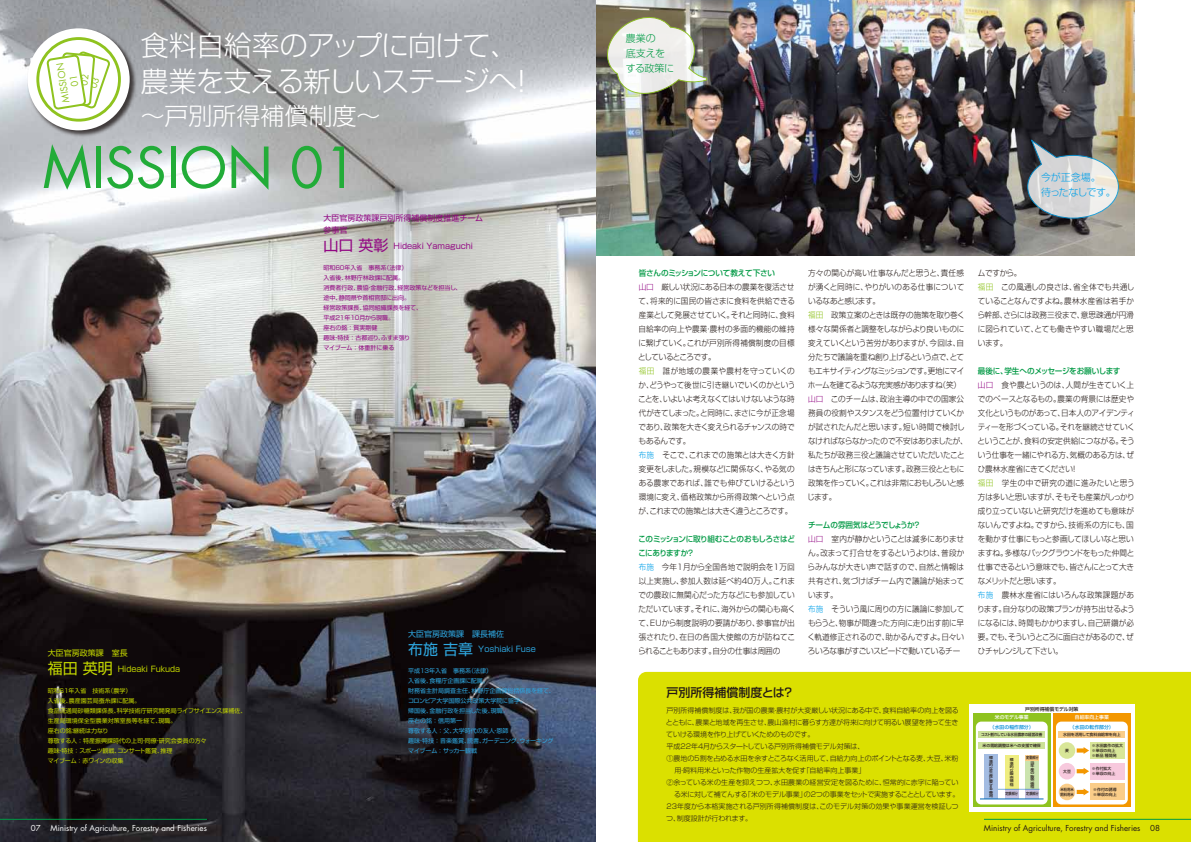
<style>
.page{position:relative;width:1191px;height:842px;background:#fff}
.page>*{position:absolute;margin:0;border:0;box-sizing:border-box;transform-origin:0 0}
.t1{font:55px "Futura";color:#22ac38}
.t2{font:300 28px/36px "Shin Go Pro";letter-spacing:-.03em;color:#fff}
.t3{font:300 24px "Shin Go Pro";color:#fff}
.t4{font:500 12px "Shin Go Pro";color:#221815}
.t5{font:300 10px/15px "Shin Go Pro";letter-spacing:-.03em;color:#00a0e9}
.t6{font:300 10px/15px "Shin Go Pro";letter-spacing:-.02em;color:#094}
.t7{font:9.4px/11.3px "Futura";color:#8fc31f;text-align:center}
.t8{font:300 8px/14px "Shin Go Pro";letter-spacing:-.015em;color:#221815;scale:.95 1}
.t9{font:300 8px/14px "Shin Go Pro";letter-spacing:.005em;color:#221815;scale:.95 1}
.t10{font:8px "Futura";color:#fff}
.t11{font:8px "Futura";color:#221815}
.t12{font:8px/12px "Shin Go Pro";color:#920783}
.t13{font:8px/15.5px "Shin Go Pro";color:#2ea7e0}
.t14{font:8px/15.5px "Shin Go Pro";color:#c4d700}
.t15{font:300 7px "Shin Go Pro";letter-spacing:-.015em;color:#221815}
.t16{font:300 7px "Shin Go Pro";letter-spacing:.005em;color:#221815}
.t17{font:300 7px "Shin Go Pro";letter-spacing:.015em;color:#221815}
.t18{font:6px/10px "Shin Go Pro";color:#c4d700}
.t19{font:6px/10px "Shin Go Pro";color:#2ea7e0}
.t20{font:6px/10px "Shin Go Pro";color:#920783}
.t21{font:500 4.9px "Shin Go Pro";color:#008cd6}
.t22{font:500 4.9px "Shin Go Pro";color:#fff}
.t23{font:500 4.9px "Shin Go Pro";color:#221815}
.t24{font:500 3.9px/4.9px "Shin Go Pro";color:#221815}
.t25{font:500 3.9px "Shin Go Pro";color:#221815;scale:.9 1}
.t26{font:500 3.9px "Shin Go Pro";color:#221815;scale:.8 1}
.t27{font:500 3.9px/4.9px "Shin Go Pro";color:#221815;scale:.85 1}
.t28{font:500 3.5px/3.5px "Shin Go Pro";color:#221815;text-align:justify;scale:1.11 1}
.s1{font-size:15px}
.s2{font-weight:500;color:#094}
.s3{color:#920783}
.s4{color:#8fc31f}
.s5{color:#00a0e9}
</style>
<div class="page">
<img style="left:595px;top:0;width:539px;height:255px">
<img style="left:0;top:0;width:595px;height:841px">
<div style="left:638px;top:672px;width:553px;height:170px;background:#dbe000"></div>
<img style="left:1027px;top:139px;width:92px;height:80px">
<hr style="left:0;top:819px;width:207px;height:1px;background:#094">
<hr style="left:984px;top:819px;width:207px;height:1px;background:#094">
<img style="left:26px;top:27px;width:112px;height:112px">
<svg style="left:28px;top:28px;width:102px;height:102px"></svg>
<div style="left:36px;top:37px;width:85px;height:85px;border:3px solid #8fc31f;border-radius:50%"></div>
<svg style="left:47px;top:49px;width:64px;height:61px"></svg>
<div style="left:969px;top:704px;width:165px;height:107px;background:#fff"></div>
<svg style="left:973px;top:713px;width:77px;height:94px"></svg>
<div style="left:975px;top:722px;width:72px;height:82px;background:#fff;border-radius:6px"></div>
<svg style="left:1053px;top:713px;width:77px;height:94px"></svg>
<div style="left:1056px;top:722px;width:71px;height:82px;background:#fff;border-radius:6px"></div>
<div style="left:978px;top:731px;width:67px;height:7px;background:#cce198"></div>
<div style="left:1058px;top:731px;width:67px;height:7px;background:#facd89"></div>
<div style="left:978px;top:742px;width:67px;height:7px;background:#cce198"></div>
<div style="left:1058px;top:784px;width:17px;height:16px;background:#facd89;border-radius:50%"></div>
<div style="left:1058px;top:763px;width:17px;height:16px;background:#f7c9dd;border-radius:50%"></div>
<div style="left:1058px;top:742px;width:17px;height:17px;background:#d8e698;border-radius:50%"></div>
<svg style="left:1076px;top:747px;width:13px;height:7px"></svg>
<div style="left:1090px;top:742px;width:35px;height:17px;background:#d8e698"></div>
<div style="left:1090px;top:784px;width:35px;height:16px;background:#facd89"></div>
<div style="left:1090px;top:763px;width:35px;height:16px;background:#f7c9dd"></div>
<svg style="left:1076px;top:768px;width:13px;height:7px"></svg>
<svg style="left:1076px;top:788px;width:13px;height:7px"></svg>
<div style="left:1025px;top:760px;width:14px;height:29px;background:#cbe3ae"></div>
<div style="left:1004px;top:755px;width:14px;height:34px;background:#efed80"></div>
<div style="left:984px;top:755px;width:14px;height:44px;background:#a3bce2"></div>
<div style="left:1025px;top:755px;width:14px;height:5px;background:#facd89"></div>
<div style="left:1004px;top:789px;width:14px;height:10px;background:#c7c0df"></div>
<div style="left:1025px;top:789px;width:14px;height:10px;background:#c7c0df"></div>
<hr style="left:980px;top:799px;width:63px;height:1px;background:#0068b7">
<svg style="left:998px;top:789px;width:41px;height:1px"></svg>
<img style="left:607px;top:17px;width:100px;height:77px">
<p class="t7" style="left:73px;top:94px;width:39px;rotate:-71deg">MISSON<br>03</p>
<p class="t7" style="left:66px;top:97px;width:39px;rotate:-85deg">MISSON<br>02</p>
<p class="t7" style="left:60px;top:103px;width:41px;rotate:-99deg">MISSION<br>01</p>
<h2 class="t2" style="left:141px;top:24px;width:396px">食料自給率のアップに向けて、農業を支える新しいステージへ！</h2>
<h3 class="t3" style="left:141px;top:96px;width:241px">～戸別所得補償制度～</h3>
<h1 class="t1" style="left:43px;top:130px;width:317px">MISSION 01</h1>
<p class="t12" style="left:323px;top:211px;width:161px">大臣官房政策課戸別所得補償制度推進チーム参事官</p>
<p class="t12" style="left:323px;top:238px;width:151px"><span class="s1">山口 英彰</span> Hideaki Ｙamaguchi</p>
<p class="t20" style="left:323px;top:261px;width:140px">昭和６０年入省　事務系（法律）<br>入省後、林野庁林政課に配属。<br>消費者行政、農協・金融行政、経営政策などを担当し、途中、静岡県や首相官邸に出向。<br>経営政策課長、協同組織課長を経て、<br>平成２１年１０月から現職。<br>座右の銘：質実剛健<br>趣味・特技：古都巡り、ふすま張り<br>マイブーム：体重計に乗る</p>
<p class="t14" style="left:48px;top:644px;width:134px">大臣官房政策課　室長<br><span class="s1">福田 英明</span> Hideaki Fukuda</p>
<p class="t18" style="left:48px;top:685px;width:200px">昭和６１年入省　技術系（農学）<br>入省後、農産園芸局蚕糸課に配属。<br>食品流通局砂糖類課係長、科学技術庁研究開発局ライフサイエンス課補佐、生産局環境保全型農業対策室長等を経て、現職。<br>座右の銘：継続は力なり<br>尊敬する人：特産振興課時代の上司・同僚・研究会委員の方々<br>趣味・特技：スポーツ観戦、コンサート鑑賞、推理<br>マイブーム：赤ワインの収集</p>
<p class="t13" style="left:408px;top:625px;width:129px">大臣官房政策課　課長補佐<br><span class="s1">布施 吉章</span> Yoshiaki Fuse</p>
<p class="t19" style="left:408px;top:665px;width:148px">平成１３年入省　事務系（法律）<br>入省後、食糧庁企画課に配属。<br>財務省主計局調査主任、林野庁企画課総括係長を経て、コロンビア大学国際公共政策大学院に留学。<br>帰国後、金融行政を担当した後、現職。<br>座右の銘：信用第一<br>尊敬する人：父、大学時代の友人・恩師<br>趣味・特技：音楽鑑賞、読書、ガーデニング、ウォーキングマイブーム：サッカー観戦</p>
<p class="t6" style="left:626px;top:30px;width:50px">農業の<br>底支えをする政策に</p>
<p class="t5" style="left:1041px;top:168px;width:76px">今が正念場。<br>待ったなしです。</p>
<p class="t8" style="left:638px;top:265px;width:167px"><span class="s2">皆さんのミッションについて教えて下さい<br></span><span class="s3">山口　</span>厳しい状況にある日本の農業を復活させて、将来的に国民の皆さまに食料を供給できる産業として発展させていく。それと同時に、食料自給率の向上や農業・農村の多面的機能の維持に繋げていく。これが戸別所得補償制度の目標としているところです。<br><span class="s4">福田　</span>誰が地域の農業や農村を守っていくのか、どうやって後世に引き継いでいくのかということを、いよいよ考えなくてはいけないような時代がきてしまった。と同時に、まさに今が正念場であり、政策を大きく変えられるチャンスの時でもあるんです。<br><span class="s5">布施　</span>そこで、これまでの施策とは大きく方針変更をしました。規模などに関係なく、やる気のある農家であれば、誰でも伸びていけるという環境に変え、価格政策から所得政策へという点が、これまでの施策とは大きく違うところです。</p>
<p class="t8" style="left:638px;top:531px;width:167px"><span class="s2">このミッションに取り組むことのおもしろさはどこにありますか？<br></span><span class="s5">布施　</span>今年1月から全国各地で説明会を1万回以上実施し、参加人数は延べ約４０万人。これまでの農政に無関心だった方などにも参加していただいています。それに、海外からの関心も高くて、ＥＵから制度説明の要請があり、参事官が出張されたり、在日の各国大使館の方が訪ねてこられることもあります。自分の仕事は周囲の</p>
<p class="t8" style="left:807px;top:265px;width:170px">方々の関心が高い仕事なんだと思うと、責任感が湧くと同時に、やりがいのある仕事についているなあと感じます。<br><span class="s4">福田　</span>政策立案のときは既存の施策を取り巻く様々な関係者と調整をしながらより良いものに変えていくという苦労がありますが、今回は、自分たちで議論を重ね創り上げるという点で、とてもエキサイティングなミッションです。更地にマイホームを建てるような充実感がありますね（笑）<span class="s3">山口　</span>このチームは、政治主導の中での国家公務員の役割やスタンスをどう位置付けていくかが試されたんだと思います。短い時間で検討しなければならなかったので不安はありましたが、私たちが政務三役と議論させていただいたことはきちんと形になっています。政務三役とともに政策を作っていく。これは非常におもしろいと感じます。</p>
<p class="t8" style="left:807px;top:517px;width:166px"><span class="s2">チームの雰囲気はどうでしょうか？<br></span><span class="s3">山口　</span>室内が静かということは滅多にありません。改まって打合せをするというよりは、普段からみんなが大きい声で話すので、自然と情報は共有され、気づけばチーム内で議論が始まっています。<br><span class="s5">布施　</span>そういう風に周りの方に議論に参加してもらうと、物事が間違った方向に走り出す前に早く軌道修正されるので、助かるんですよ。日々いろいろな事がすごいスピードで動いているチー</p>
<h3 class="t4" style="left:666px;top:682px;width:127px">戸別所得補償制度とは?</h3>
<p class="t16" style="left:666px;top:704px;width:294px">戸別所得補償制度は、我が国の農業・農村が大変厳しい状況にある中で、食料自給率の向上を図る</p>
<p class="t15" style="left:666px;top:716px;width:294px">とともに、農業と地域を再生させ、農山漁村に暮らす方達が将来に向けて明るい展望を持って生き</p>
<p class="t15" style="left:666px;top:728px;width:150px">ていける環境を作り上げていくためのものです。</p>
<p class="t15" style="left:666px;top:740px;width:199px">平成22年4月からスタートしている戸別所得補償モデル対策は、</p>
<p class="t15" style="left:666px;top:752px;width:293px">①農地の５割を占める水田を余すところなく活用して、自給力向上のポイントとなる麦、大豆、米粉</p>
<p class="t15" style="left:674px;top:764px;width:193px">用・飼料用米といった作物の生産拡大を促す「自給率向上事業」</p>
<p class="t15" style="left:666px;top:776px;width:294px">②余っている米の生産を抑えつつ、水田農業の経営安定を図るために、恒常的に赤字に陥ってい</p>
<p class="t15" style="left:674px;top:788px;width:287px">る米に対して補てんする「米のモデル事業」の2つの事業をセットで実施することとしています。</p>
<p class="t17" style="left:666px;top:800px;width:294px">23年度から本格実施される戸別所得補償制度は、このモデル対策の効果や事業運営を検証しつ</p>
<p class="t15" style="left:666px;top:812px;width:87px">つ、制度設計が行われます。</p>
<p class="t9" style="left:977px;top:265px;width:167px">ムですから。<br><span class="s4">福田　</span>この風通しの良さは、省全体でも共通していることなんですよね。農林水産省は若手から幹部、さらには政務三役まで、意思疎通が円滑に図られていて、とても働きやすい職場だと思います。</p>
<p class="t8" style="left:977px;top:363px;width:167px"><span class="s2">最後に、学生へのメッセージをお願いします<br></span><span class="s3">山口　</span>食や農というのは、人間が生きていく上でのベースとなるもの。農業の背景には歴史や文化というものがあって、日本人のアイデンティティーを形づくっている。それを継続させていくということが、食料の安定供給につながる。そういう仕事を一緒にやれる方、気概のある方は、ぜひ農林水産省にきてください！<br><span class="s4">福田　</span>学生の中で研究の道に進みたいと思う方は多いと思いますが、そもそも産業がしっかり成り立っていないと研究だけを進めても意味がないんですよね。ですから、技術系の方にも、国を動かす仕事にもっと参画してほしいなと思いますね。多様なバックグラウンドをもった仲間と仕事できるという意味でも、皆さんにとって大きなメリットだと思います。<br><span class="s5">布施　</span>農林水産省にはいろんな政策課題があります。自分なりの政策プランが持ち出せるようになるには、時間もかかりますし、自己研鑽が必要。でも、そういうところに面白さがあるので、ぜひチャレンジして下さい。</p>
<p class="t23" style="left:1025px;top:705px;width:55px">戸別所得補償モデル対策</p>
<p class="t22" style="left:994px;top:713px;width:35px">米のモデル事業</p>
<p class="t22" style="left:1074px;top:713px;width:36px">自給率向上事業</p>
<p class="t21" style="left:989px;top:723px;width:45px">（水田の稲作部分）</p>
<p class="t21" style="left:1070px;top:723px;width:45px">（水田の転作部分）</p>
<p class="t25" style="left:981px;top:731px;width:69px">コスト割れしている水田農家の経営改善</p>
<p class="t24" style="left:1063px;top:731px;width:59px">水田を活用して食料自給率を向上</p>
<p class="t24" style="left:982px;top:743px;width:60px">米の需給調整は米への支援で確保</p>
<p class="t24" style="left:1065px;top:747px;width:5px">麦</p>
<p class="t24" style="left:1091px;top:742px;width:33px">※水田裏作の拡大※単収の向上<br>※新品 種開発</p>
<p class="t24" style="left:1093px;top:786px;width:25px">※作付の誘導※単収の向上</p>
<p class="t26" style="left:1026px;top:754px;width:17px">変動部分</p>
<p class="t28" style="left:989px;top:756px;width:5px">標準的な生産に要する費用</p>
<p class="t28" style="left:1009px;top:758px;width:5px">標準的な販売価格</p>
<p class="t28" style="left:1030px;top:760px;width:5px">当年産の販売価格</p>
<p class="t24" style="left:1091px;top:766px;width:25px">※作付拡大※単収の向上</p>
<p class="t24" style="left:1063px;top:768px;width:9px">大豆</p>
<p class="t27" style="left:1060px;top:786px;width:17px">米粉用米飼料用米</p>
<p class="t26" style="left:1005px;top:791px;width:17px">定額部分</p>
<p class="t26" style="left:1026px;top:791px;width:17px">定額部分</p>
<p class="t10" style="left:31px;top:822px;width:178px">07 Ministry of Agriculture, Forestry and Fisheries</p>
<p class="t11" style="left:984px;top:822px;width:178px">Ministry of Agriculture, Forestry and Fisheries 08</p>
</div>
